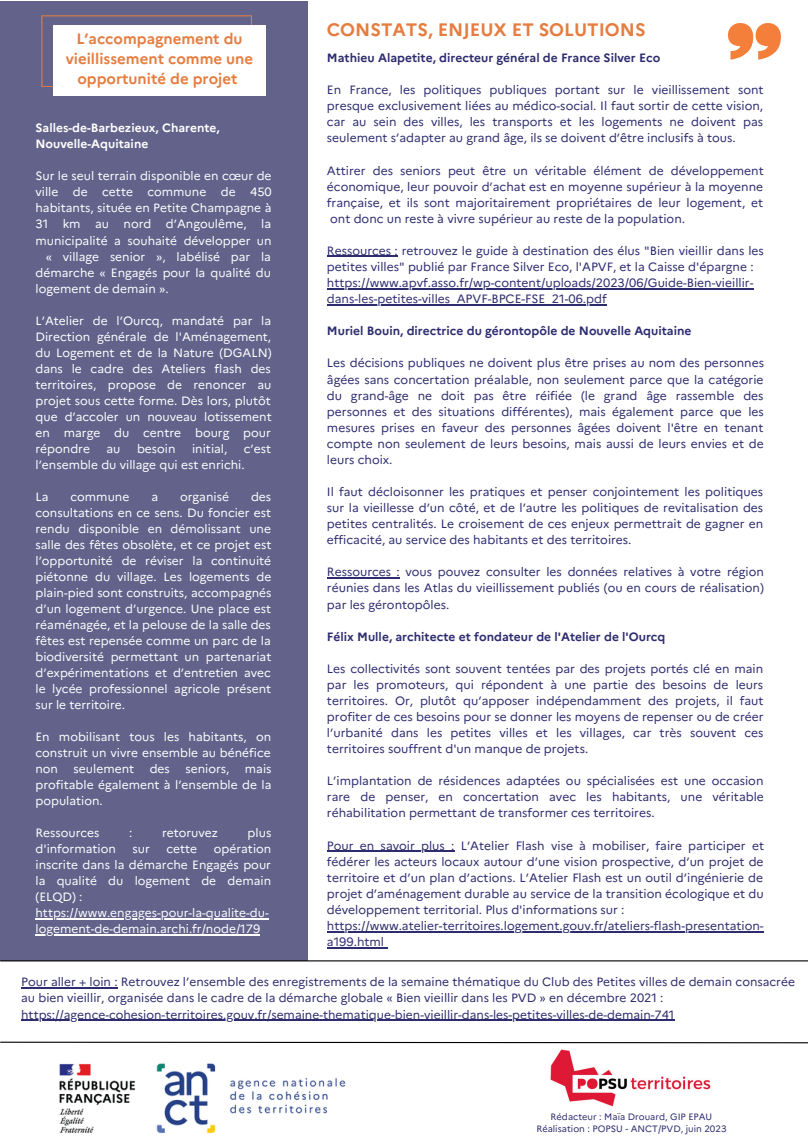
<style>
.page{position:relative;width:808px;height:1148px;background:#fff}
.page>*{position:absolute;margin:0;border:0;box-sizing:border-box;transform-origin:0 0}
.t1{font:700 18px "Marianne";color:#e57d40}
.t2{font:700 15px/20.2px "Marianne";color:#e57d40;text-align:center}
.t3{font:12px/16px "Marianne";color:#2d2c6f;text-align:justify}
.t4{font:12px/16px "Marianne";color:#fff;text-align:justify}
.t5{font:700 12px "Marianne";color:#2d2c6f}
.t6{font:700 12px/16px "Marianne";color:#fff}
.t7{font:9.15px "Marianne";color:#2d2c6f}
</style>
<div class="page">
<div style="left:0;top:1px;width:307px;height:959px;background:#62628b"></div>
<svg style="left:41px;top:15px;width:211px;height:72px"></svg>
<div style="left:53px;top:25px;width:213px;height:71px;background:#fff"></div>
<hr style="left:1px;top:960px;width:807px;height:1px;background:#000">
<img style="left:539px;top:1043px;width:184px;height:64px">
<svg style="left:0;top:1041px;width:808px;height:2px"></svg>
<svg style="left:728px;top:23px;width:53px;height:37px"></svg>
<img style="left:59px;top:1063px;width:287px;height:71px">
<hr style="left:35px;top:918px;width:234px;height:1px;background:#fff">
<hr style="left:35px;top:934px;width:225px;height:1px;background:#fff">
<hr style="left:327px;top:256px;width:71px;height:1px;background:#2d2c6f">
<hr style="left:327px;top:288px;width:426px;height:1px;background:#2d2c6f">
<hr style="left:327px;top:304px;width:280px;height:1px;background:#2d2c6f">
<hr style="left:327px;top:577px;width:73px;height:1px;background:#2d2c6f">
<hr style="left:327px;top:850px;width:127px;height:1px;background:#2d2c6f">
<hr style="left:327px;top:931px;width:436px;height:1px;background:#2d2c6f">
<hr style="left:327px;top:947px;width:57px;height:1px;background:#2d2c6f">
<hr style="left:21px;top:987px;width:97px;height:1px;background:#2d2c6f">
<hr style="left:21px;top:1019px;width:653px;height:1px;background:#2d2c6f">
<p class="t2" style="left:66px;top:27px;width:189px">L’accompagnement du vieillissement comme une opportunité de projet</p>
<p class="t6" style="left:35px;top:119px;width:186px">Salles-de-Barbezieux, Charente,<br>Nouvelle-Aquitaine</p>
<p class="t4" style="left:35px;top:167px;width:238px">Sur le seul terrain disponible en cœur de</p>
<p class="t4" style="left:35px;top:183px;width:238px">ville de cette commune de 450</p>
<p class="t4" style="left:35px;top:199px;width:237px">habitants, située en Petite Champagne à</p>
<p class="t4" style="left:35px;top:215px;width:237px">31 km au nord d’Angoulême, la</p>
<p class="t4" style="left:35px;top:231px;width:238px">municipalité a souhaité développer un</p>
<p class="t4" style="left:46px;top:247px;width:227px">« village senior », labélisé par la</p>
<p class="t4" style="left:35px;top:263px;width:237px">démarche « Engagés pour la qualité du</p>
<p class="t4" style="left:35px;top:279px;width:135px">logement de demain ».</p>
<p class="t4" style="left:35px;top:311px;width:238px">L’Atelier de l’Ourcq, mandaté par la Direction générale de l'Aménagement, du Logement et de la Nature (DGALN) dans le cadre des Ateliers flash des territoires, propose de renoncer au projet sous cette forme. Dès lors, plutôt que d’accoler un nouveau lotissement en marge du centre bourg pour répondre</p>
<p class="t4" style="left:106px;top:439px;width:16px">au</p>
<p class="t4" style="left:137px;top:439px;width:40px">besoin</p>
<p class="t4" style="left:192px;top:439px;width:37px">initial,</p>
<p class="t4" style="left:35px;top:439px;width:237px;text-indent:208px">c’est l’ensemble du village qui est enrichi.</p>
<p class="t4" style="left:35px;top:487px;width:15px">La</p>
<p class="t4" style="left:71px;top:487px;width:60px">commune</p>
<p class="t4" style="left:151px;top:487px;width:8px">a</p>
<p class="t4" style="left:180px;top:487px;width:50px">organisé</p>
<p class="t4" style="left:35px;top:487px;width:238px;text-indent:215px">des consultations en ce sens. Du foncier est rendu disponible en démolissant une salle des fêtes obsolète, et ce projet est l’opportunité de réviser la continuité piétonne du village. Les logements de plain-pied sont construits, accompagnés d’un logement d’urgence. Une place est réaménagée, et la pelouse de la salle des fêtes est repensée comme un parc de la biodiversité permettant un partenariat d’expérimentations et d’entretien avec le lycée professionnel agricole présent sur le territoire.</p>
<p class="t4" style="left:35px;top:728px;width:237px">En mobilisant tous les habitants, on construit un vivre ensemble au bénéfice non</p>
<p class="t4" style="left:35px;top:760px;width:237px;text-indent:209px">mais profitable également à l’ensemble de la population.</p>
<p class="t4" style="left:35px;top:824px;width:66px">Ressources</p>
<p class="t4" style="left:129px;top:824px;width:5px">:</p>
<p class="t4" style="left:162px;top:824px;width:57px">retoruvez</p>
<p class="t4" style="left:248px;top:824px;width:25px">plus</p>
<p class="t4" style="left:35px;top:840px;width:82px">d'information</p>
<p class="t4" style="left:132px;top:840px;width:19px">sur</p>
<p class="t4" style="left:166px;top:840px;width:32px">cette</p>
<p class="t4" style="left:74px;top:760px;width:62px">seulement</p>
<p class="t4" style="left:150px;top:760px;width:22px">des</p>
<p class="t4" style="left:185px;top:760px;width:45px">seniors,</p>
<p class="t4" style="left:35px;top:840px;width:237px;text-indent:178px">opération inscrite dans la démarche Engagés pour la qualité du logement de demain (ELQD) :</p>
<p class="t4" style="left:35px;top:904px;width:235px">https://www.engages-pour-la-qualite-du&shy;logement-de-demain.archi.fr/node/179</p>
<p class="t1" style="left:327px;top:16px;width:320px">CONSTATS, ENJEUX ET SOLUTIONS</p>
<p class="t5" style="left:327px;top:49px;width:335px">Mathieu Alapetite, directeur général de France Silver Eco</p>
<p class="t3" style="left:327px;top:81px;width:438px">En France, les politiques publiques portant sur le vieillissement sont presque exclusivement liées au médico-social. Il faut sortir de cette vision, car au sein des villes, les transports et les logements ne doivent pas seulement s’adapter au grand âge, ils se doivent d’être inclusifs à tous.</p>
<p class="t3" style="left:327px;top:161px;width:438px">Attirer des seniors peut être un véritable élément de développement économique, leur pouvoir d’achat est en moyenne supérieur à la moyenne française, et ils sont majoritairement propriétaires de leur logement, et ont donc un reste à vivre supérieur au reste de la population.</p>
<p class="t3" style="left:327px;top:242px;width:438px">Ressources : retrouvez le guide à destination des élus "Bien vieillir dans les petites villes" publié par France Silver Eco, l'APVF, et la Caisse d'épargne :</p>
<p class="t3" style="left:327px;top:274px;width:428px">https://www.apvf.asso.fr/wp-content/uploads/2023/06/Guide-Bien-vieillir&shy;dans-les-petites-villes_APVF-BPCE-FSE_21-06.pdf</p>
<p class="t5" style="left:327px;top:322px;width:366px">Muriel Bouin, directrice du gérontopôle de Nouvelle Aquitaine</p>
<p class="t3" style="left:327px;top:354px;width:439px">Les décisions publiques ne doivent plus être prises au nom des personnes âgées sans concertation préalable, non seulement parce que la catégorie du grand-âge ne doit pas être réifiée (le grand âge rassemble des personnes et des situations différentes), mais également parce que les mesures prises en faveur des personnes âgées doivent l'être en tenant compte non seulement de leurs besoins, mais aussi de leurs envies et de leurs choix.</p>
<p class="t3" style="left:327px;top:483px;width:438px">Il faut décloisonner les pratiques et penser conjointement les politiques sur la vieillesse d’un côté, et de l’autre les politiques de revitalisation des petites centralités. Le croisement de ces enjeux permettrait de gagner en efficacité, au service des habitants et des territoires.</p>
<p class="t3" style="left:327px;top:563px;width:438px">Ressources : vous pouvez consulter les données relatives à votre région réunies dans les Atlas du vieillissement publiés (ou en cours de réalisation) par les gérontopôles.</p>
<p class="t5" style="left:327px;top:627px;width:340px">Félix Mulle, architecte et fondateur de l'Atelier de l'Ourcq</p>
<p class="t3" style="left:327px;top:659px;width:438px">Les collectivités sont souvent tentées par des projets portés clé en main par les promoteurs, qui répondent à une partie des besoins de leurs territoires. Or, plutôt qu’apposer indépendamment des projets, il faut profiter de ces besoins pour se donner les moyens de repenser ou de créer l’urbanité dans les petites villes et les villages, car très souvent ces territoires souffrent d'un manque de projets.</p>
<p class="t3" style="left:327px;top:772px;width:438px">L’implantation de résidences adaptées ou spécialisées est une occasion rare de penser, en concertation avec les habitants, une véritable réhabilitation permettant de transformer ces territoires.</p>
<p class="t3" style="left:327px;top:836px;width:439px">Pour en savoir plus : L’Atelier Flash vise à mobiliser, faire participer et fédérer les acteurs locaux autour d’une vision prospective, d’un projet de territoire et d’un plan d’actions. L’Atelier Flash est un outil d’ingénierie de projet d’aménagement durable au service de la transition écologique et du développement territorial. Plus d'informations sur :</p>
<p class="t3" style="left:327px;top:916px;width:438px">https://www.atelier-territoires.logement.gouv.fr/ateliers-flash-presentation&shy;a199.html</p>
<p class="t3" style="left:21px;top:973px;width:775px">Pour aller + loin : Retrouvez l’ensemble des enregistrements de la semaine thématique du Club des Petites villes de demain consacrée au bien vieillir, organisée dans le cadre de la démarche globale « Bien vieillir dans les PVD » en décembre 2021 :</p>
<p class="t3" style="left:21px;top:1005px;width:655px">https://agence-cohesion-territoires.gouv.fr/semaine-thematique-bien-vieillir-dans-les-petites-villes-de-demain-741</p>
<p class="t7" style="left:550px;top:1109px;width:163px">Rédacteur : Maïa Drouard, GIP EPAU</p>
<p class="t7" style="left:536px;top:1121px;width:192px">Réalisation : POPSU - ANCT/PVD, juin 2023</p>
</div>
